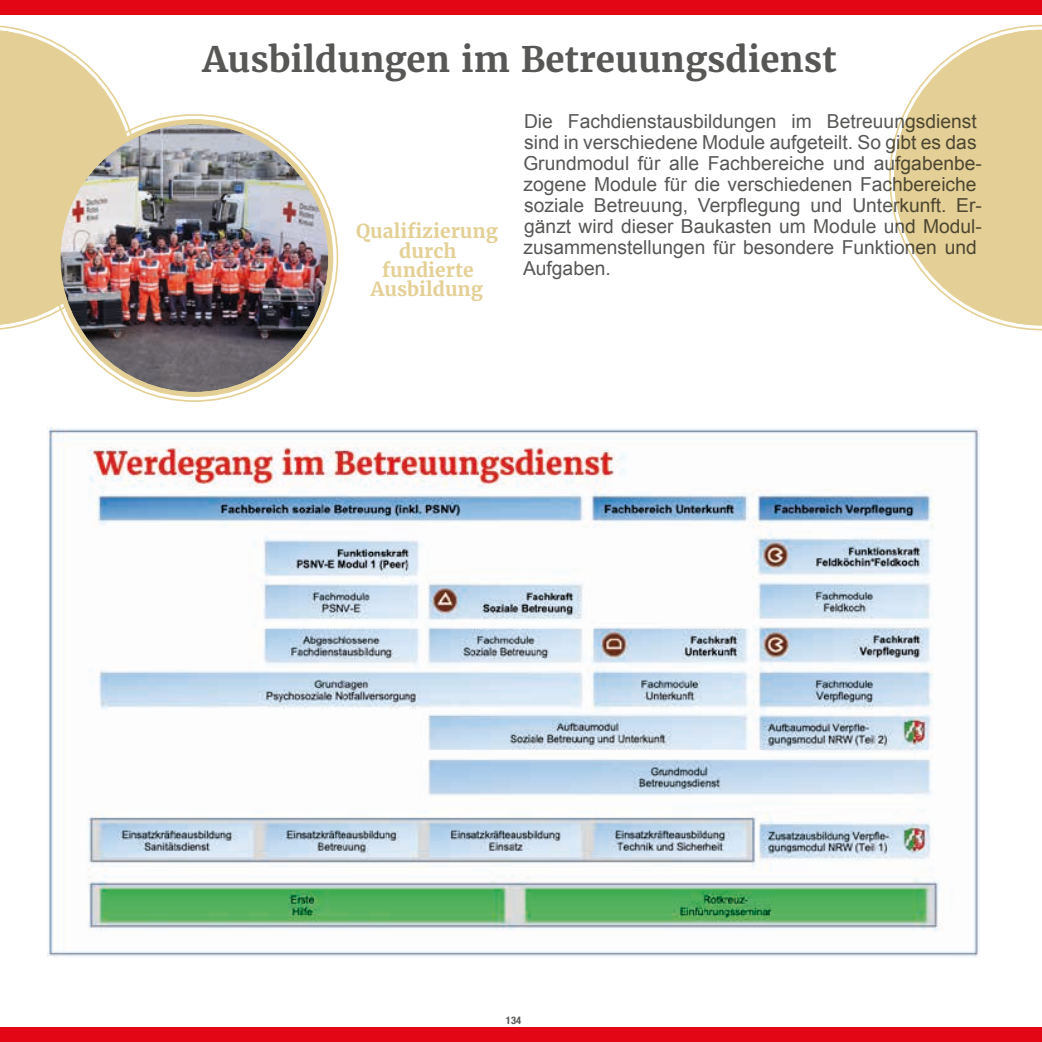
<style>
.page{position:relative;width:1042px;height:1042px;background:#fff}
.page>*{position:absolute;margin:0;border:0;box-sizing:border-box;transform-origin:0 0}
.t1{font:700 35px "Merriweather";color:#575756}
.t2{font:19.25px/21px "Arial";color:#575756}
.t3{font:700 19.25px/19.2px "Merriweather";color:#e4d096;text-align:center}
.t4{font:700 condensed 10.5px "Helvetica Neue";color:#575756}
</style>
<div class="page">
<svg style="left:0;top:25px;width:139px;height:306px"></svg>
<svg style="left:889px;top:24px;width:153px;height:307px"></svg>
<img style="left:60px;top:124px;width:268px;height:268px;border-radius:134px">
<img style="left:47px;top:428px;width:933px;height:529px">
<div style="left:0;top:1027px;width:1042px;height:15px;background:#e30614"></div>
<div style="left:0;top:0;width:1042px;height:15px;background:#e30614"></div>
<h1 class="t1" style="left:203px;top:37px;width:635px">Ausbildungen im Betreuungsdienst</h1>
<p class="t3" style="left:356px;top:222px;width:143px">Qualifizierung durch fundierte<br>Ausbildung</p>
<p class="t2" style="left:523px;top:111px;width:460px">Die Fachdienstausbildungen im Betreuungsdienst sind in verschiedene Module aufgeteilt. So gibt es das Grundmodul für alle Fachbereiche und aufgabenbe&shy;zogene Module für die verschiedenen Fachbereiche soziale Betreuung, Verpflegung und Unterkunft. Er&shy;gänzt wird dieser Baukasten um Module und Modul&shy;zusammenstellungen für besondere Funktionen und Aufgaben.</p>
<p class="t4" style="left:506px;top:1011px;width:17px">134</p>
</div>
